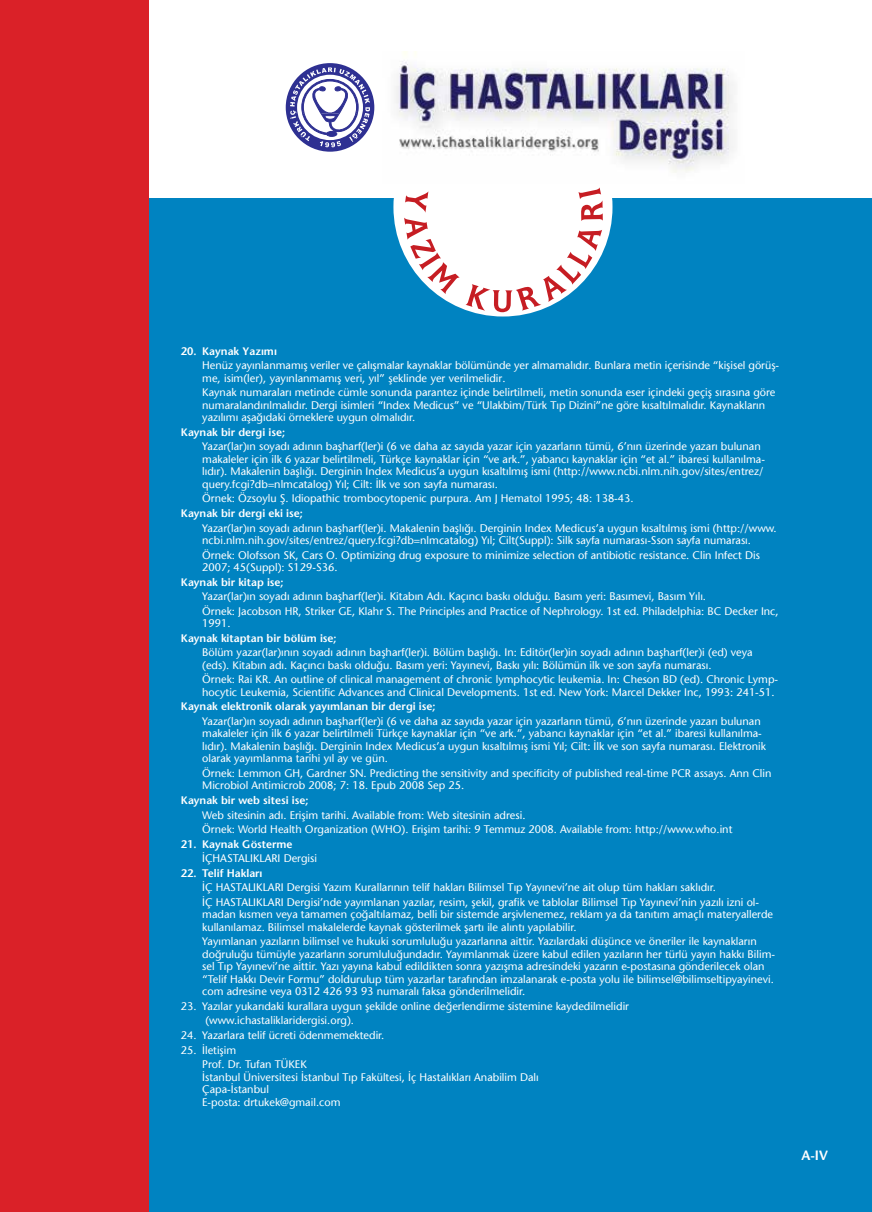
<style>
.page{position:relative;width:872px;height:1212px;background:#fff}
.page>*{position:absolute;margin:0;border:0;box-sizing:border-box;transform-origin:0 0}
.t1{font:600 13.5px "Stone Sans Std";color:#fff}
.t2{font:500 10.95px/12.5px "Stone Sans Std";color:#fff}
.t3{font:600 10.95px "Stone Sans Std";color:#fff}
</style>
<div class="page">
<div style="left:146px;top:198px;width:726px;height:1014px;background:#0083c1"></div>
<div style="left:1px;top:0;width:148px;height:1212px;background:#da2128"></div>
<div style="left:393px;top:97px;width:219px;height:219px;background:#fff;border-radius:50%"></div>
<svg style="left:404px;top:191px;width:55px;height:103px"></svg>
<svg style="left:465px;top:230px;width:137px;height:82px"></svg>
<svg style="left:578px;top:187px;width:25px;height:34px"></svg>
<img style="left:395px;top:51px;width:339px;height:122px">
<svg style="left:286px;top:63px;width:88px;height:89px"></svg>
<p class="t3" style="left:181px;top:344px;width:97px">20. Kaynak Yazımı</p>
<p class="t2" style="left:202px;top:359px;width:578px">Henüz yayınlanmamış veriler ve çalışmalar kaynaklar bölümünde yer almamalıdır. Bunlara metin içerisinde “kişisel görüş&shy;me, isim(ler), yayınlanmamış veri, yıl” şeklinde yer verilmelidir.</p>
<p class="t2" style="left:202px;top:386px;width:575px">Kaynak numaraları metinde cümle sonunda parantez içinde belirtilmeli, metin sonunda eser içindeki geçiş sırasına göre numaralandırılmalıdır. Dergi isimleri “Index Medicus” ve “Ulakbim/Türk Tıp Dizini”ne göre kısaltılmalıdır. Kaynakların yazılımı aşağıdaki örneklere uygun olmalıdır.</p>
<p class="t3" style="left:181px;top:425px;width:106px">Kaynak bir dergi ise;</p>
<p class="t2" style="left:202px;top:440px;width:564px">Yazar(lar)ın soyadı adının başharf(ler)i (6 ve daha az sayıda yazar için yazarların tümü, 6’nın üzerinde yazarı bulunan makaleler için ilk 6 yazar belirtilmeli, Türkçe kaynaklar için “ve ark.”, yabancı kaynaklar için “et al.” ibaresi kullanılma&shy;lıdır). Makalenin başlığı. Derginin Index Medicus’a uygun kısaltılmış ismi (http://www.ncbi.nlm.nih.gov/sites/entrez/ query.fcgi?db=nlmcatalog) Yıl; Cilt: İlk ve son sayfa numarası.</p>
<p class="t2" style="left:202px;top:492px;width:433px">Örnek: Özsoylu Ş. Idiopathic trombocytopenic purpura. Am J Hematol 1995; 48: 138-43.</p>
<p class="t3" style="left:181px;top:506px;width:123px">Kaynak bir dergi eki ise;</p>
<p class="t2" style="left:202px;top:521px;width:576px">Yazar(lar)ın soyadı adının başharf(ler)i. Makalenin başlığı. Derginin Index Medicus’a uygun kısaltılmış ismi (http://www. ncbi.nlm.nih.gov/sites/entrez/query.fcgi?db=nlmcatalog) Yıl; Cilt(Suppl): Silk sayfa numarası-Sson sayfa numarası.</p>
<p class="t2" style="left:202px;top:548px;width:559px">Örnek: Olofsson SK, Cars O. Optimizing drug exposure to minimize selection of antibiotic resistance. Clin Infect Dis<br>2007; 45(Suppl): S129-S36.</p>
<p class="t3" style="left:181px;top:575px;width:104px">Kaynak bir kitap ise;</p>
<p class="t2" style="left:202px;top:589px;width:578px;line-height:14.5px">Yazar(lar)ın soyadı adının başharf(ler)i. Kitabın Adı. Kaçıncı baskı olduğu. Basım yeri: Basımevi, Basım Yılı.<br>Örnek: Jacobson HR, Striker GE, Klahr S. The Principles and Practice of Nephrology. 1st ed. Philadelphia: BC Decker Inc,</p>
<p class="t2" style="left:202px;top:617px;width:30px">1991.</p>
<p class="t3" style="left:181px;top:631px;width:157px">Kaynak kitaptan bir bölüm ise;</p>
<p class="t2" style="left:202px;top:646px;width:552px">Bölüm yazar(lar)ının soyadı adının başharf(ler)i. Bölüm başlığı. In: Editör(ler)in soyadı adının başharf(ler)i (ed) veya (eds). Kitabın adı. Kaçıncı baskı olduğu. Basım yeri: Yayınevi, Baskı yılı: Bölümün ilk ve son sayfa numarası.</p>
<p class="t2" style="left:202px;top:673px;width:577px">Örnek: Rai KR. An outline of clinical management of chronic lymphocytic leukemia. In: Cheson BD (ed). Chronic Lymp&shy;hocytic Leukemia, Scientific Advances and Clinical Developments. 1st ed. New York: Marcel Dekker Inc, 1993: 241-51.</p>
<p class="t3" style="left:181px;top:700px;width:256px">Kaynak elektronik olarak yayımlanan bir dergi ise;</p>
<p class="t2" style="left:202px;top:715px;width:565px">Yazar(lar)ın soyadı adının başharf(ler)i (6 ve daha az sayıda yazar için yazarların tümü, 6’nın üzerinde yazarı bulunan makaleler için ilk 6 yazar belirtilmeli Türkçe kaynaklar için “ve ark.”, yabancı kaynaklar için “et al.” ibaresi kullanılma&shy;lıdır). Makalenin başlığı. Derginin Index Medicus’a uygun kısaltılmış ismi Yıl; Cilt: İlk ve son sayfa numarası. Elektronik olarak yayımlanma tarihi yıl ay ve gün.</p>
<p class="t2" style="left:202px;top:767px;width:571px">Örnek: Lemmon GH, Gardner SN. Predicting the sensitivity and specificity of published real-time PCR assays. Ann Clin<br>Microbiol Antimicrob 2008; 7: 18. Epub 2008 Sep 25.</p>
<p class="t3" style="left:181px;top:793px;width:129px">Kaynak bir web sitesi ise;</p>
<p class="t2" style="left:202px;top:807px;width:532px;line-height:14.5px">Web sitesinin adı. Erişim tarihi. Available from: Web sitesinin adresi.<br>Örnek: World Health Organization (WHO). Erişim tarihi: 9 Temmuz 2008. Available from: http://www.who.int</p>
<p class="t3" style="left:181px;top:837px;width:113px">21. Kaynak Gösterme</p>
<p class="t2" style="left:202px;top:852px;width:116px">İÇHASTALIKLARI Dergisi</p>
<p class="t3" style="left:181px;top:866px;width:83px">22. Telif Hakları</p>
<p class="t2" style="left:202px;top:880px;width:558px;line-height:14.5px">İÇ HASTALIKLARI Dergisi Yazım Kurallarının telif hakları Bilimsel Tıp Yayınevi’ne ait olup tüm hakları saklıdır.<br>İÇ HASTALIKLARI Dergisi’nde yayımlanan yazılar, resim, şekil, grafik ve tablolar Bilimsel Tıp Yayınevi’nin yazılı izni ol-</p>
<p class="t2" style="left:202px;top:908px;width:572px">madan kısmen veya tamamen çoğaltılamaz, belli bir sistemde arşivlenemez, reklam ya da tanıtım amaçlı materyallerde kullanılamaz. Bilimsel makalelerde kaynak gösterilmek şartı ile alıntı yapılabilir.</p>
<p class="t2" style="left:202px;top:935px;width:574px">Yayımlanan yazıların bilimsel ve hukuki sorumluluğu yazarlarına aittir. Yazılardaki düşünce ve öneriler ile kaynakların doğruluğu tümüyle yazarların sorumluluğundadır. Yayımlanmak üzere kabul edilen yazıların her türlü yayın hakkı Bilim&shy;sel Tıp Yayınevi’ne aittir. Yazı yayına kabul edildikten sonra yazışma adresindeki yazarın e-postasına gönderilecek olan “Telif Hakkı Devir Formu” doldurulup tüm yazarlar tarafından imzalanarak e-posta yolu ile bilimsel@bilimseltipyayinevi. com adresine veya 0312 426 93 93 numaralı faksa gönderilmelidir.</p>
<p class="t2" style="left:205px;top:999px;width:425px;line-height:14.5px;text-indent:-24px">23. Yazılar yukarıdaki kurallara uygun şekilde online değerlendirme sistemine kaydedilmelidir (www.ichastaliklaridergisi.org).</p>
<p class="t2" style="left:181px;top:1029px;width:205px">24. Yazarlara telif ücreti ödenmemektedir.</p>
<p class="t2" style="left:202px;top:1042px;width:106px;line-height:14.5px;text-indent:-21px">25. İletişim<br>Prof. Dr. Tufan TÜKEK</p>
<p class="t2" style="left:202px;top:1070px;width:338px">İstanbul Üniversitesi İstanbul Tıp Fakültesi, İç Hastalıkları Anabilim Dalı<br>Çapa-İstanbul<br>E-posta: drtukek@gmail.com</p>
<p class="t1" style="left:801px;top:1147px;width:28px">A-IV</p>
</div>
